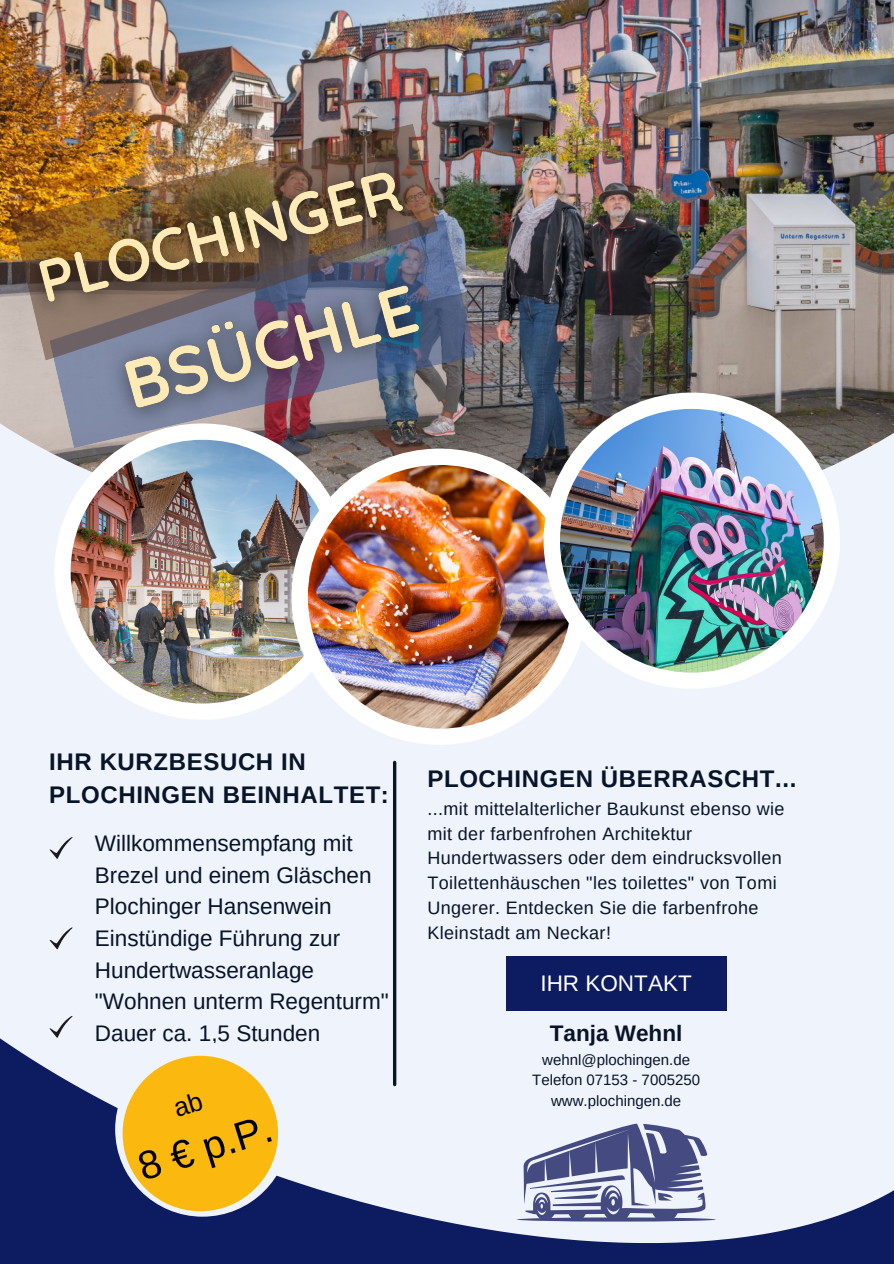
<style>
.page{position:relative;width:894px;height:1264px;background:#fff}
.page>*{position:absolute;margin:0;border:0;box-sizing:border-box;transform-origin:0 0}
.t1{font:40.05px "Arimo";color:#000}
.t2{font:700 24px/32.7px "Arimo";letter-spacing:.025em;color:#081427}
.t3{font:22.5px/31.5px "Arimo";color:#081427}
.t4{font:22.5px "Arimo";color:#fff}
.t5{font:700 22.5px "Arimo";color:#081427}
.t6{font:18px/24.8px "Arimo";letter-spacing:.02em;color:#081427}
.t7{font:15px/20.2px "Arimo";color:#081427;text-align:center}
</style>
<div class="page">
<div style="left:0;top:0;width:893px;height:1263px;background:#eff3fc"></div>
<img style="left:0;top:0;width:893px;height:542px">
<img style="left:41px;top:214px;width:435px;height:234px">
<div style="left:54px;top:423px;width:296px;height:296px;background:#fff;border-radius:50%"></div>
<img style="left:71px;top:440px;width:263px;height:263px;border-radius:50%">
<div style="left:291px;top:448px;width:296px;height:297px;background:#fff;border-radius:50%"></div>
<img style="left:308px;top:465px;width:263px;height:263px;border-radius:50%">
<div style="left:543px;top:392px;width:296px;height:296px;background:#fff;border-radius:50%"></div>
<img style="left:560px;top:409px;width:263px;height:263px;border-radius:50%">
<svg style="left:0;top:875px;width:893px;height:388px"></svg>
<svg style="left:49px;top:837px;width:24px;height:22px"></svg>
<svg style="left:49px;top:927px;width:24px;height:22px"></svg>
<hr style="left:393px;top:762px;width:3px;height:322px;background:#081427">
<div style="left:506px;top:956px;width:220px;height:54px;background:#0d1c60"></div>
<div style="left:115px;top:1042px;width:175px;height:174px;background:#eff3fc;border-radius:50%"></div>
<div style="left:122px;top:1055px;width:156px;height:156px;background:#fbb910;border-radius:50%"></div>
<svg style="left:516px;top:1123px;width:199px;height:98px"></svg>
<img style="left:0;top:121px;width:441px;height:230px">
<img style="left:79px;top:230px;width:385px;height:235px">
<svg style="left:49px;top:1015px;width:24px;height:23px"></svg>
<h2 class="t2" style="left:49px;top:745px;width:341px">IHR KURZBESUCH IN<br>PLOCHINGEN BEINHALTET:</h2>
<p class="t3" style="left:95px;top:827px;width:295px">Willkommensempfang mit<br>Brezel und einem Gläschen<br>Plochinger Hansenwein<br>Einstündige Führung zur<br>Hundertwasseranlage "Wohnen unterm Regenturm"<br>Dauer ca. 1,5 Stunden</p>
<h1 class="t1" style="left:132px;top:1145px;width:140px;rotate:-17deg">8 € p.P.</h1>
<h2 class="t2" style="left:427px;top:762px;width:370px">PLOCHINGEN ÜBERRASCHT...</h2>
<p class="t6" style="left:427px;top:796px;width:358px">...mit mittelalterlicher Baukunst ebenso wie mit der farbenfrohen Architektur Hundertwassers oder dem eindrucksvollen Toilettenhäuschen "les toilettes" von Tomi Ungerer. Entdecken Sie die farbenfrohe Kleinstadt am Neckar!</p>
<p class="t4" style="left:540px;top:970px;width:153px">IHR KONTAKT</p>
<p class="t5" style="left:549px;top:1020px;width:134px">Tanja Wehnl</p>
<p class="t7" style="left:532px;top:1049px;width:169px">wehnl@plochingen.de<br>Telefon 07153 - 7005250 www.plochingen.de</p>
</div>
